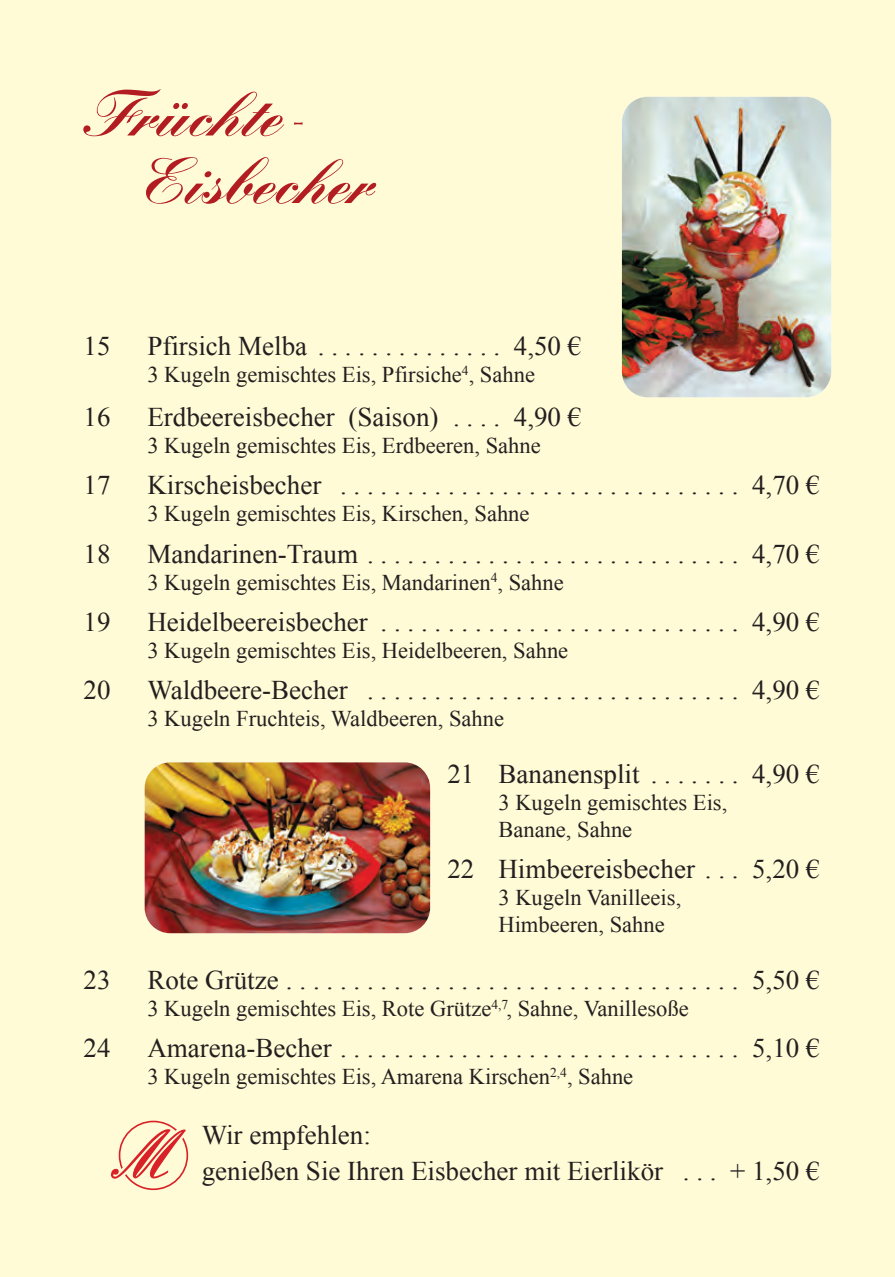
<style>
.page{position:relative;width:895px;height:1277px;background:#fff}
.page>*{position:absolute;margin:0;border:0;box-sizing:border-box;transform-origin:0 0}
.t1{font:900 63px/67.5px "Kuenstler Script";color:#b21d22}
.t2{font:27px/35.3px "Times New Roman";color:#231f20}
.t3{font:22.5px/27px "Times New Roman";color:#231f20}
</style>
<div class="page">
<hr style="left:894px;top:0;width:1px;height:97px;background:#000">
<hr style="left:894px;top:1168px;width:1px;height:108px;background:#000">
<div style="left:0;top:0;width:894px;height:1276px;background:#fffbd6"></div>
<img style="left:145px;top:762px;width:285px;height:171px;border-radius:26px">
<img style="left:621px;top:97px;width:210px;height:300px;border-radius:26px">
<svg style="left:111px;top:1120px;width:77px;height:69px"></svg>
<h1 class="t1" style="left:139px;top:79px;width:234px;text-indent:-56px">Früchte-<br>Eisbecher</h1>
<p class="t2" style="left:84px;top:328px;width:28px">15</p>
<p class="t2" style="left:147px;top:328px;width:435px">Pfirsich Melba . . . . . . . . . . . . . . 4,50 €</p>
<p class="t3" style="left:147px;top:360px;width:389px">3 Kugeln gemischtes Eis, Pfirsiche<sup>4</sup>, Sahne</p>
<p class="t2" style="left:84px;top:399px;width:28px">16</p>
<p class="t2" style="left:147px;top:399px;width:435px">Erdbeereisbecher (Saison) . . . . 4,90 €</p>
<p class="t3" style="left:147px;top:432px;width:395px">3 Kugeln gemischtes Eis, Erdbeeren, Sahne</p>
<p class="t2" style="left:84px;top:467px;width:28px">17</p>
<p class="t2" style="left:147px;top:467px;width:673px">Kirscheisbecher . . . . . . . . . . . . . . . . . . . . . . . . . . . . . . 4,70 €</p>
<p class="t3" style="left:147px;top:500px;width:383px">3 Kugeln gemischtes Eis, Kirschen, Sahne</p>
<p class="t2" style="left:84px;top:535px;width:28px">18</p>
<p class="t2" style="left:147px;top:535px;width:673px">Mandarinen-Traum . . . . . . . . . . . . . . . . . . . . . . . . . . . . 4,70 €</p>
<p class="t3" style="left:147px;top:568px;width:418px">3 Kugeln gemischtes Eis, Mandarinen<sup>4</sup>, Sahne</p>
<p class="t2" style="left:84px;top:603px;width:28px">19</p>
<p class="t2" style="left:147px;top:603px;width:673px">Heidelbeereisbecher . . . . . . . . . . . . . . . . . . . . . . . . . . . 4,90 €</p>
<p class="t3" style="left:147px;top:636px;width:422px">3 Kugeln gemischtes Eis, Heidelbeeren, Sahne</p>
<p class="t2" style="left:84px;top:671px;width:28px">20</p>
<p class="t2" style="left:147px;top:671px;width:673px">Waldbeere-Becher . . . . . . . . . . . . . . . . . . . . . . . . . . . . 4,90 €</p>
<p class="t3" style="left:147px;top:704px;width:358px">3 Kugeln Fruchteis, Waldbeeren, Sahne</p>
<p class="t2" style="left:447px;top:755px;width:373px">21 Bananensplit . . . . . . . 4,90 €</p>
<p class="t3" style="left:498px;top:788px;width:230px">3 Kugeln gemischtes Eis,<br>Banane, Sahne</p>
<p class="t2" style="left:447px;top:850px;width:373px">22 Himbeereisbecher . . . 5,20 €</p>
<p class="t3" style="left:498px;top:883px;width:184px">3 Kugeln Vanilleeis,<br>Himbeeren, Sahne</p>
<p class="t2" style="left:84px;top:961px;width:28px">23</p>
<p class="t2" style="left:147px;top:961px;width:673px">Rote Grütze . . . . . . . . . . . . . . . . . . . . . . . . . . . . . . . . . . 5,50 €</p>
<p class="t3" style="left:147px;top:994px;width:542px">3 Kugeln gemischtes Eis, Rote Grütze<sup>4,7</sup>, Sahne, Vanillesoße</p>
<p class="t2" style="left:84px;top:1029px;width:28px">24</p>
<p class="t2" style="left:147px;top:1029px;width:673px">Amarena-Becher . . . . . . . . . . . . . . . . . . . . . . . . . . . . . . 5,10 €</p>
<p class="t3" style="left:147px;top:1062px;width:487px">3 Kugeln gemischtes Eis, Amarena Kirschen<sup>2,4</sup>, Sahne</p>
<p class="t2" style="left:202px;top:1116px;width:619px">Wir empfehlen:<br>genießen Sie Ihren Eisbecher mit Eierlikör . . . + 1,50 €</p>
</div>
